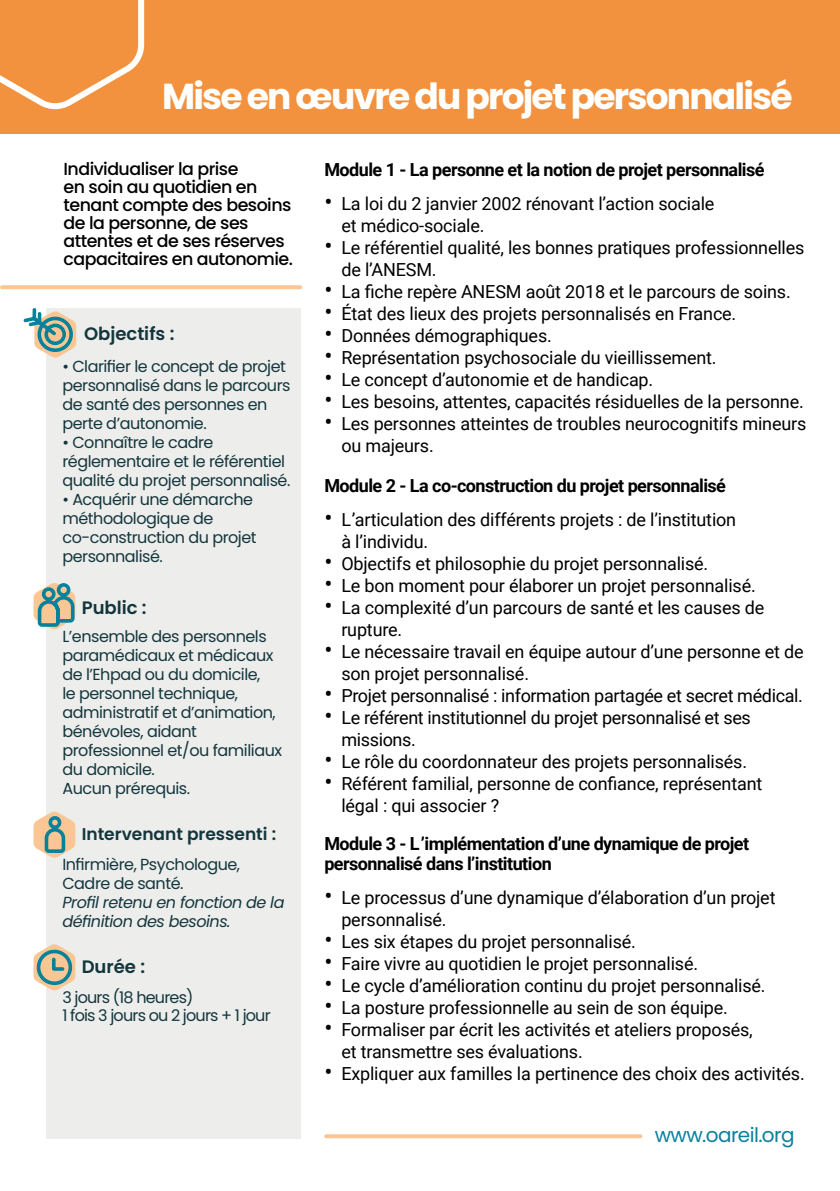
<style>
.page{position:relative;width:840px;height:1191px;background:#fff}
.page>*{position:absolute;margin:0;border:0;box-sizing:border-box;transform-origin:0 0}
.t1{font:700 36px "Poppins";letter-spacing:-.05em;color:#fff}
.t2{font:20px "Poppins";letter-spacing:-.03em;color:#09819b}
.t3{font:18px/22px "Roboto";letter-spacing:-.01em;color:#000}
.t4{font:700 18px/20px "Roboto";letter-spacing:-.03em;color:#000}
.t5{font:600 18px "Poppins";color:#13363c}
.t6{font:500 17.4px/18px "Poppins";letter-spacing:-.03em;color:#000}
.t7{font:600 17px "Poppins";color:#13363c}
.t8{font:16px/19px "Poppins";letter-spacing:-.03em;color:#13363c}
.t9{font:italic 16px/19px "Poppins";letter-spacing:-.03em;color:#13363c}
.t10{font:16px/19px "Poppins";letter-spacing:-.05em;color:#13363c}
.s1{font-size:24px}
</style>
<div class="page">
<div style="left:46px;top:308px;width:255px;height:830px;background:#ededec"></div>
<div style="left:0;top:0;width:839px;height:134px;background:#f3923e"></div>
<svg style="left:23px;top:308px;width:53px;height:50px"></svg>
<svg style="left:33px;top:583px;width:43px;height:46px"></svg>
<svg style="left:33px;top:944px;width:42px;height:46px"></svg>
<svg style="left:2px;top:285px;width:298px;height:4px"></svg>
<svg style="left:33px;top:811px;width:42px;height:47px"></svg>
<svg style="left:0;top:0;width:144px;height:109px"></svg>
<svg style="left:326px;top:1134px;width:314px;height:4px"></svg>
<h1 class="t1" style="left:162px;top:76px;width:631px">Mise en œuvre du projet personnalisé</h1>
<p class="t6" style="left:63px;top:160px;width:231px">Individualiser la prise<br>en soin au quotidien en tenant compte des besoins de la personne, de ses attentes et de ses réserves capacitaires en autonomie.</p>
<p class="t5" style="left:84px;top:323px;width:92px">Objectifs :</p>
<p class="t8" style="left:62px;top:357px;width:229px">• Clarifier le concept de projet personnalisé dans le parcours de santé des personnes en perte d’autonomie.</p>
<p class="t8" style="left:62px;top:433px;width:229px">• Connaître le cadre réglementaire et le référentiel qualité du projet personnalisé.</p>
<p class="t8" style="left:62px;top:490px;width:196px">• Acquérir une démarche méthodologique de co-construction du projet personnalisé.</p>
<p class="t5" style="left:82px;top:597px;width:66px">Public :</p>
<p class="t8" style="left:62px;top:626px;width:221px">L’ensemble des personnels paramédicaux et médicaux de l’Ehpad ou du domicile,<br>le personnel technique, administratif et d’animation, bénévoles, aidant professionnel et/ou familiaux du domicile.<br>Aucun prérequis.</p>
<p class="t7" style="left:82px;top:824px;width:196px">Intervenant pressenti :</p>
<p class="t8" style="left:62px;top:855px;width:179px">Infirmière, Psychologue,<br>Cadre de santé.</p>
<p class="t9" style="left:62px;top:893px;width:223px">Profil retenu en fonction de la définition des besoins.</p>
<p class="t5" style="left:82px;top:956px;width:65px">Durée :</p>
<p class="t10" style="left:62px;top:987px;width:210px">3 jours (18 heures)<br>1 fois 3 jours ou 2 jours + 1 jour</p>
<p class="t4" style="left:324px;top:158px;width:441px">Module 1 - La personne et la notion de projet personnalisé</p>
<p class="t3" style="left:341px;top:191px;width:374px;text-indent:-17px"><span class="s1">•</span> La loi du 2 janvier 2002 rénovant l’action sociale et médico-sociale.</p>
<p class="t3" style="left:341px;top:235px;width:464px;text-indent:-17px"><span class="s1">•</span> Le référentiel qualité, les bonnes pratiques professionnelles de l’ANESM.</p>
<p class="t3" style="left:324px;top:279px;width:467px"><span class="s1">•</span> La fiche repère ANESM août 2018 et le parcours de soins.</p>
<p class="t3" style="left:324px;top:301px;width:413px"><span class="s1">•</span> État des lieux des projets personnalisés en France.</p>
<p class="t3" style="left:324px;top:323px;width:229px"><span class="s1">•</span> Données démographiques.</p>
<p class="t3" style="left:324px;top:345px;width:393px"><span class="s1">•</span> Représentation psychosociale du vieillissement.</p>
<p class="t3" style="left:324px;top:367px;width:330px"><span class="s1">•</span> Le concept d’autonomie et de handicap.</p>
<p class="t3" style="left:324px;top:389px;width:480px"><span class="s1">•</span> Les besoins, attentes, capacités résiduelles de la personne.</p>
<p class="t3" style="left:341px;top:411px;width:466px;text-indent:-17px"><span class="s1">•</span> Les personnes atteintes de troubles neurocognitifs mineurs ou majeurs.</p>
<p class="t4" style="left:324px;top:474px;width:403px">Module 2 - La co-construction du projet personnalisé</p>
<p class="t3" style="left:341px;top:507px;width:396px;text-indent:-17px"><span class="s1">•</span> L’articulation des différents projets : de l’institution à l’individu.</p>
<p class="t3" style="left:324px;top:551px;width:385px"><span class="s1">•</span> Objectifs et philosophie du projet personnalisé.</p>
<p class="t3" style="left:324px;top:573px;width:432px"><span class="s1">•</span> Le bon moment pour élaborer un projet personnalisé.</p>
<p class="t3" style="left:341px;top:595px;width:424px;text-indent:-17px"><span class="s1">•</span> La complexité d’un parcours de santé et les causes de rupture.</p>
<p class="t3" style="left:341px;top:639px;width:463px;text-indent:-17px"><span class="s1">•</span> Le nécessaire travail en équipe autour d’une personne et de son projet personnalisé.</p>
<p class="t3" style="left:324px;top:683px;width:480px"><span class="s1">•</span> Projet personnalisé : information partagée et secret médical.</p>
<p class="t3" style="left:341px;top:705px;width:411px;text-indent:-17px"><span class="s1">•</span> Le référent institutionnel du projet personnalisé et ses missions.</p>
<p class="t3" style="left:324px;top:749px;width:424px"><span class="s1">•</span> Le rôle du coordonnateur des projets personnalisés.</p>
<p class="t3" style="left:341px;top:771px;width:422px;text-indent:-17px"><span class="s1">•</span> Référent familial, personne de confiance, représentant légal : qui associer ?</p>
<p class="t4" style="left:324px;top:833px;width:426px">Module 3 - L’implémentation d’une dynamique de projet personnalisé dans l’institution</p>
<p class="t3" style="left:341px;top:886px;width:435px;text-indent:-17px"><span class="s1">•</span> Le processus d’une dynamique d’élaboration d’un projet personnalisé.</p>
<p class="t3" style="left:324px;top:930px;width:313px"><span class="s1">•</span> Les six étapes du projet personnalisé.</p>
<p class="t3" style="left:324px;top:952px;width:375px"><span class="s1">•</span> Faire vivre au quotidien le projet personnalisé.</p>
<p class="t3" style="left:324px;top:974px;width:442px"><span class="s1">•</span> Le cycle d’amélioration continu du projet personnalisé.</p>
<p class="t3" style="left:324px;top:996px;width:405px"><span class="s1">•</span> La posture professionnelle au sein de son équipe.</p>
<p class="t3" style="left:341px;top:1018px;width:412px;text-indent:-17px"><span class="s1">•</span> Formaliser par écrit les activités et ateliers proposés, et transmettre ses évaluations.</p>
<p class="t3" style="left:324px;top:1062px;width:481px"><span class="s1">•</span> Expliquer aux familles la pertinence des choix des activités.</p>
<p class="t2" style="left:654px;top:1123px;width:141px">www.oareil.org</p>
</div>
